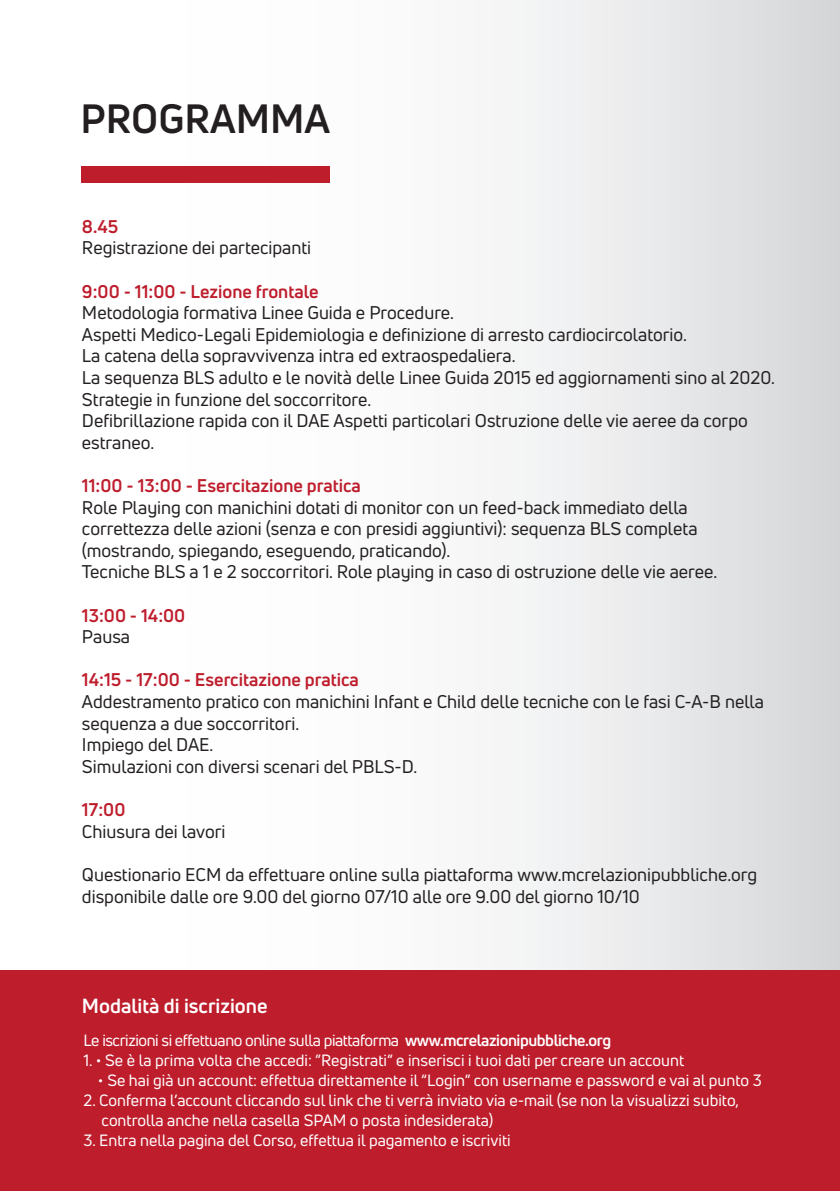
<style>
.page{position:relative;width:840px;height:1191px;background:#fff}
.page>*{position:absolute;margin:0;border:0;box-sizing:border-box;transform-origin:0 0}
.t1{font:700 40px "Uni Neue";color:#231f20}
.t2{font:700 20px "Uni Neue";color:#fff}
.t3{font:18px/21.6px "Uni Neue";color:#231f20}
.t4{font:700 18px "Uni Neue";color:#be1d2c}
.t5{font:16px/20px "Uni Neue";color:#fff}
.t6{font:16px "Uni Neue";letter-spacing:-.025em;color:#fff}
.s1{font-weight:700}
</style>
<div class="page">
<div style="left:0;top:0;width:839px;height:1010px;background:linear-gradient(to right,#fff,#dfe0e2)"></div>
<div style="left:0;top:970px;width:839px;height:221px;background:#be1d2c"></div>
<div style="left:82px;top:166px;width:248px;height:16px;background:#be1d2c"></div>
<h1 class="t1" style="left:80px;top:93px;width:251px">PROGRAMMA</h1>
<p class="t4" style="left:82px;top:215px;width:38px">8.45</p>
<p class="t3" style="left:82px;top:237px;width:231px">Registrazione dei partecipanti</p>
<p class="t4" style="left:82px;top:280px;width:238px">9:00 - 11:00 - Lezione frontale</p>
<p class="t3" style="left:82px;top:302px;width:694px">Metodologia formativa Linee Guida e Procedure.<br>Aspetti Medico-Legali Epidemiologia e definizione di arresto cardiocircolatorio.<br>La catena della sopravvivenza intra ed extraospedaliera.<br>La sequenza BLS adulto e le novità delle Linee Guida 2015 ed aggiornamenti sino al 2020.<br>Strategie in funzione del soccorritore.<br>Defibrillazione rapida con il DAE Aspetti particolari Ostruzione delle vie aeree da corpo estraneo.</p>
<p class="t4" style="left:82px;top:474px;width:280px">11:00 - 13:00 - Esercitazione pratica</p>
<p class="t3" style="left:82px;top:496px;width:636px">Role Playing con manichini dotati di monitor con un feed-back immediato della correttezza delle azioni (senza e con presidi aggiuntivi): sequenza BLS completa (mostrando, spiegando, eseguendo, praticando).<br>Tecniche BLS a 1 e 2 soccorritori. Role playing in caso di ostruzione delle vie aeree.</p>
<p class="t4" style="left:82px;top:604px;width:105px">13:00 - 14:00</p>
<p class="t3" style="left:82px;top:626px;width:50px">Pausa</p>
<p class="t4" style="left:82px;top:668px;width:278px">14:15 - 17:00 - Esercitazione pratica</p>
<p class="t3" style="left:82px;top:690px;width:683px">Addestramento pratico con manichini Infant e Child delle tecniche con le fasi C-A-B nella sequenza a due soccorritori.<br>Impiego del DAE.<br>Simulazioni con diversi scenari del PBLS-D.</p>
<p class="t4" style="left:82px;top:798px;width:45px">17:00</p>
<p class="t3" style="left:82px;top:820px;width:145px">Chiusura dei lavori</p>
<p class="t3" style="left:82px;top:863px;width:676px">Questionario ECM da effettuare online sulla piattaforma www.mcrelazionipubbliche.org disponibile dalle ore 9.00 del giorno 07/10 alle ore 9.00 del giorno 10/10</p>
<p class="t2" style="left:82px;top:993px;width:187px">Modalità di iscrizione</p>
<p class="t6" style="left:83px;top:1030px;width:529px">Le iscrizioni si effettuano online sulla piattaforma <span class="s1">www.mcrelazionipubbliche.org</span></p>
<p class="t5" style="left:83px;top:1050px;width:601px">1. • Se è la prima volta che accedi: ”Registrati” e inserisci i tuoi dati per creare un account</p>
<p class="t5" style="left:98px;top:1070px;width:665px">• Se hai già un account: effettua direttamente il “Login” con username e password e vai al punto 3</p>
<p class="t5" style="left:101px;top:1090px;width:638px;text-indent:-18px">2. Conferma l’account cliccando sul link che ti verrà inviato via e-mail (se non la visualizzi subito, controlla anche nella casella SPAM o posta indesiderata)</p>
<p class="t5" style="left:83px;top:1130px;width:428px">3. Entra nella pagina del Corso, effettua il pagamento e iscriviti</p>
</div>
